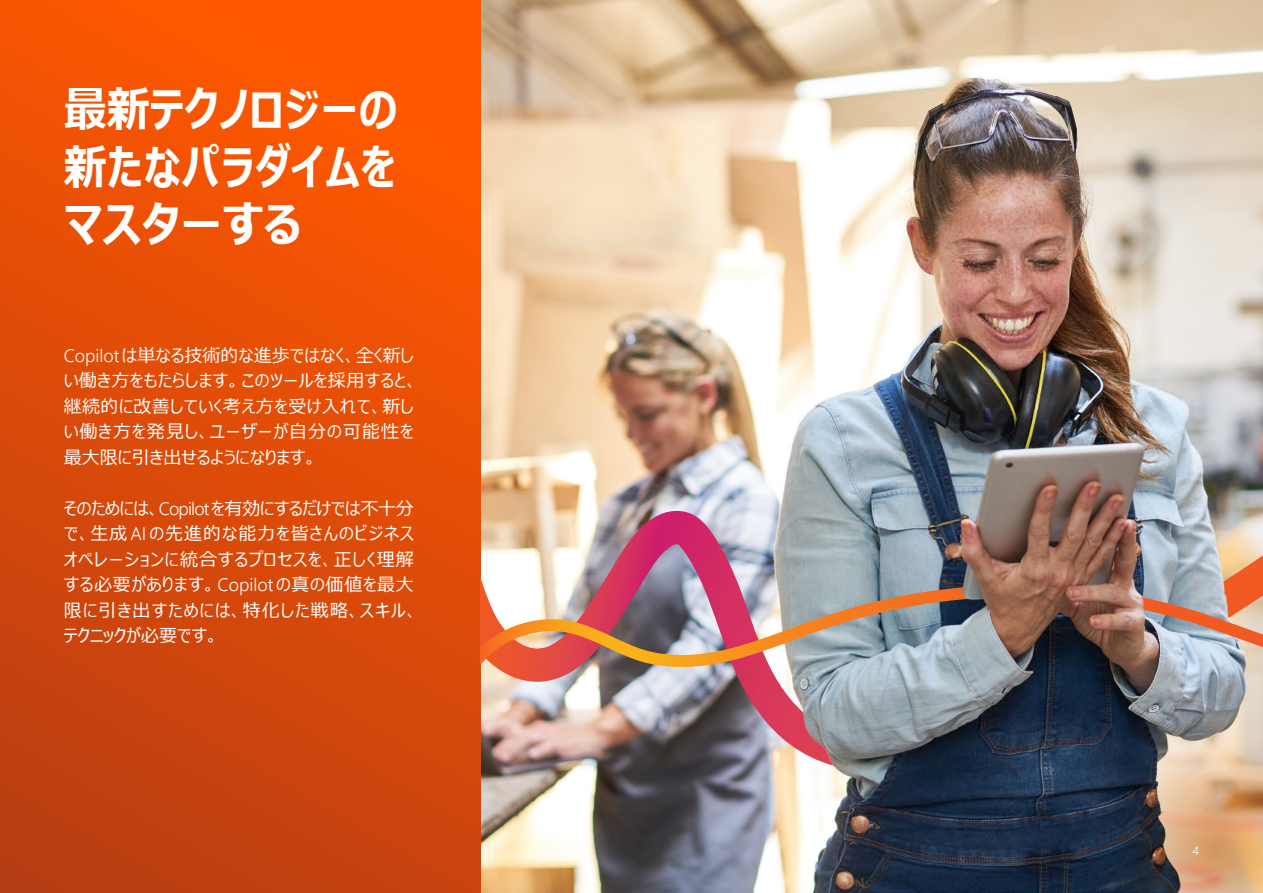
<style>
.page{position:relative;width:1263px;height:893px;background:#fff}
.page>*{position:absolute;margin:0;border:0;box-sizing:border-box;transform-origin:0 0}
.t1{font:700 48px/57.6px "Meiryo UI";color:#fff;text-align:justify;scale:.9 1}
.t2{font:18px/25.5px "Meiryo UI";letter-spacing:.055em;color:#fff}
.t3{font:18px/25.5px "Meiryo UI";letter-spacing:.025em;color:#fff}
.t4{font:300 12px "Segoe UI";color:#fff}
.s1{font-family:"Segoe UI";font-weight:300}
</style>
<div class="page">
<img style="left:480px;top:0;width:783px;height:893px">
<div style="left:0;top:0;width:480px;height:893px;background:linear-gradient(to bottom,#ff5900,#bf4011)"></div>
<img style="left:480px;top:510px;width:783px;height:261px">
<img style="left:764px;top:55px;width:485px;height:838px">
<img style="left:480px;top:584px;width:783px;height:83px">
<img style="left:764px;top:300px;width:485px;height:479px">
<svg style="left:1108px;top:742px;width:155px;height:151px;background:#98806d"></svg>
<h1 class="t1" style="left:64px;top:83px;width:373px">最新テクノロジーの新たなパラダイムをマスターする</h1>
<p class="t3" style="left:64px;top:343px;width:356px"><span class="s1">Copilot</span>は単なる技術的な進歩ではなく、全く新しい働き方をもたらします。このツールを採用すると、継続的に改善していく考え方を受け入れて、新しい働き方を発見し、ユーザーが自分の可能性を最大限に引き出せるようになります。</p>
<p class="t2" style="left:64px;top:496px;width:356px">そのためには、<span class="s1">Copilot</span>を有効にするだけでは不十分で、生成<span class="s1">AI</span> の先進的な能力を皆さんのビジネスオペレーションに統合するプロセスを、正しく理解する必要があります。<span class="s1">Copilot</span> の真の価値を最大限に引き出すためには、特化した戦略、スキル、テクニックが必要です。</p>
<p class="t4" style="left:1192px;top:839px;width:8px">4</p>
</div>
